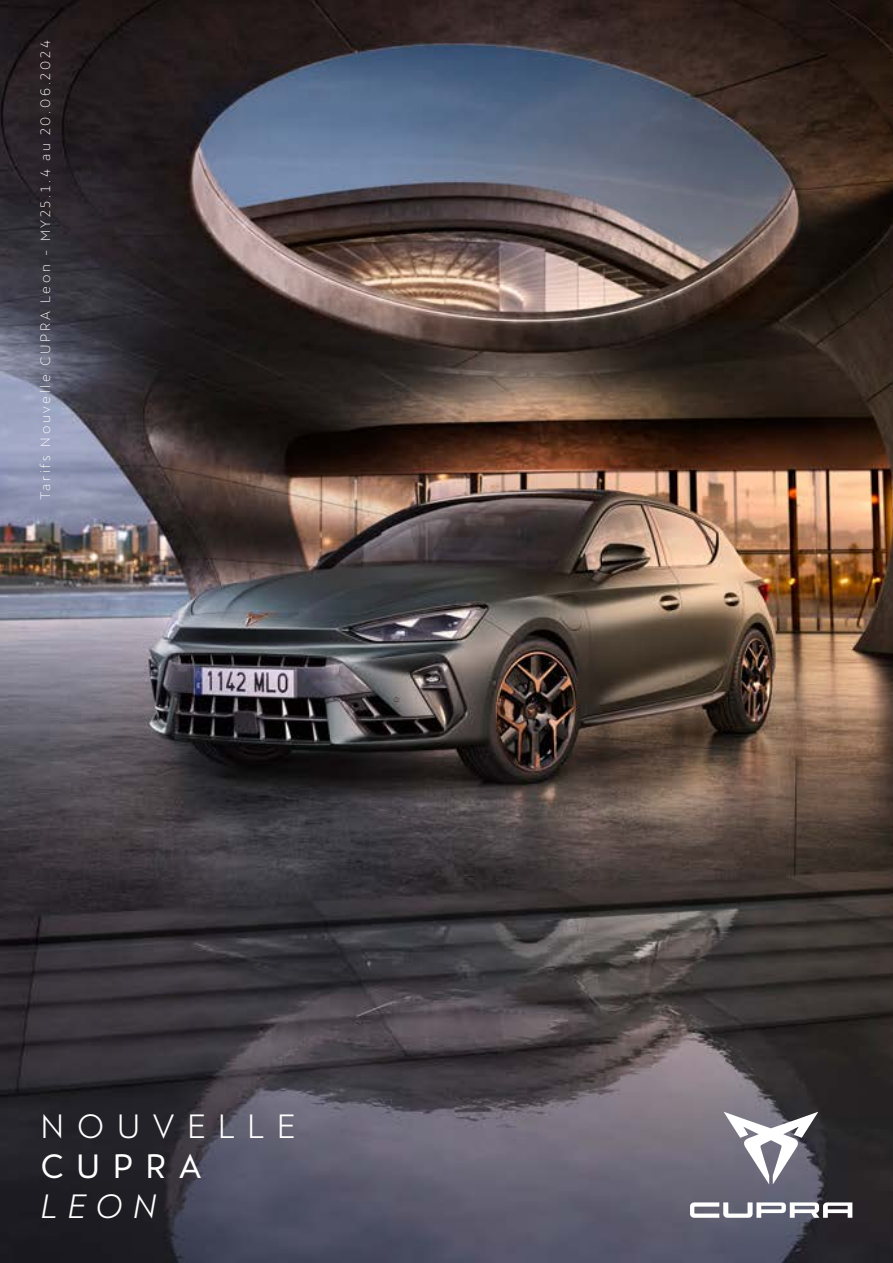
<style>
.page{position:relative;width:893px;height:1263px;background:#fff}
.page>*{position:absolute;margin:0;border:0;box-sizing:border-box;transform-origin:0 0}
.COUV_NOM_CUPRA{font:33.15px "Cupra";letter-spacing:.37em;color:#fff}
.COUV_NOM_CUPRA-2{font:33.15px "Cupra";letter-spacing:.37em;color:#fff}
.COUV_NOM_MODELE{font:italic 33.15px "Cupra";color:#fff}
.t1{font:300 13.5px "Cupra";letter-spacing:.2em;color:#fff}
</style>
<div class="page">
<img style="left:0;top:0;width:893px;height:1263px">
<svg style="left:724px;top:1112px;width:94px;height:72px"></svg>
<svg style="left:690px;top:1202px;width:162px;height:16px"></svg>
<p class="t1" style="left:33px;top:500px;width:461px;rotate:-90deg">Tarifs Nouvelle CUPRA Leon - MY25.1.4 au 20.06.2024</p>
<p class="COUV_NOM_CUPRA" style="left:41px;top:1096px;width:256px">NOUVELLE</p>
<p class="COUV_NOM_CUPRA-2" style="left:41px;top:1135px;width:162px">CUPRA</p>
<p class="COUV_NOM_MODELE" style="left:41px;top:1177px;width:118px">LEON</p>
</div>
